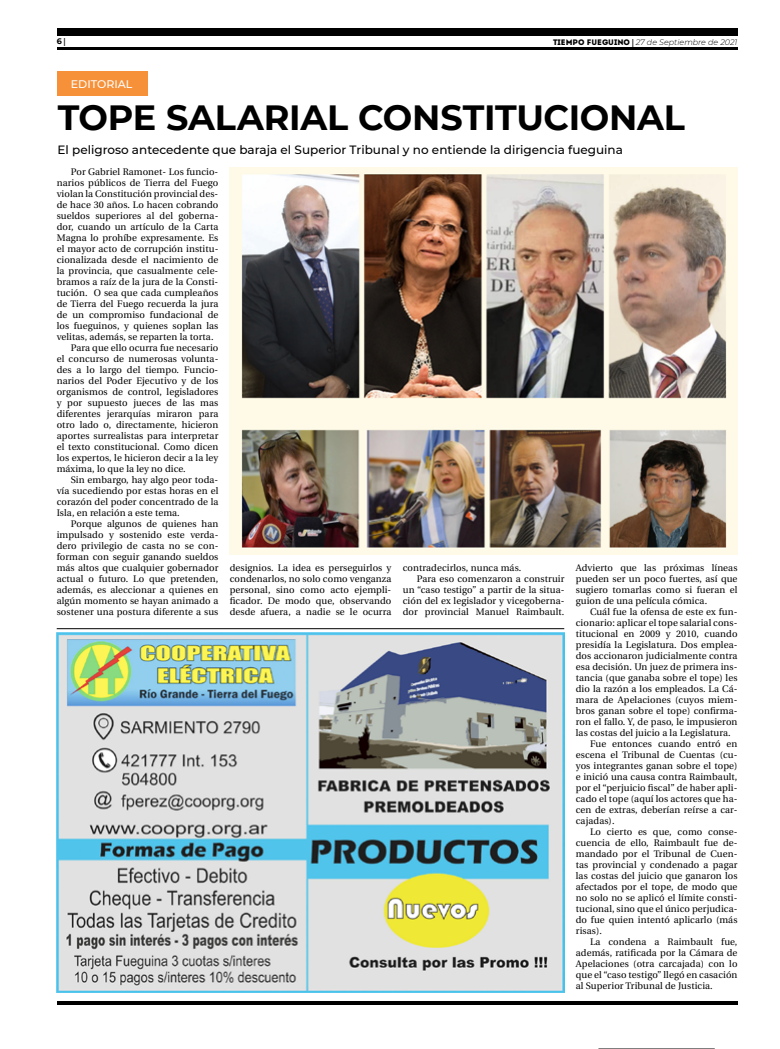
<style>
.page{position:relative;width:780px;height:1049px;background:#fff}
.page>*{position:absolute;margin:0;border:0;box-sizing:border-box;transform-origin:0 0}
.t1{font:700 35px "Montserrat";letter-spacing:-.01em;color:#000}
.t2{font:500 12px "Montserrat";color:#000}
.t3{font:500 11px "Montserrat";color:#fff}
.t4{font:9.5px/11px "Utopia";letter-spacing:.01em;color:#000;text-align:justify}
.t5{font:italic 300 8px "Montserrat";color:#000}
.t6{font:700 8px "Montserrat";color:#000}
.s1{font-family:"Utopia"}
.s2{font-family:"Intro";font-weight:400;font-style:normal}
.s3{font-family:"Utopia";font-weight:700;font-style:normal}
</style>
<div class="page">
<hr style="left:57px;top:48px;width:680px;height:2px;background:#000">
<div style="left:57px;top:28px;width:680px;height:7px;background:#000"></div>
<hr style="left:57px;top:1001px;width:680px;height:4px;background:#000">
<hr style="left:598px;top:1048px;width:116px;height:1px;background:#000">
<div style="left:57px;top:72px;width:90px;height:24px;background:#f79139"></div>
<img style="left:57px;top:633px;width:507px;height:359px">
<hr style="left:57px;top:628px;width:507px;height:1px;background:#000">
<img style="left:230px;top:168px;width:507px;height:246px">
<img style="left:230px;top:414px;width:507px;height:141px">
<p class="t6" style="left:57px;top:35px;width:11px">6 <span class="s1">|</span></p>
<p class="t5" style="left:553px;top:36px;width:186px"><span class="s2">TIEMPO FUEGUINO</span> <span class="s3">|</span> 27 de Septiembre de 2021</p>
<p class="t3" style="left:71px;top:76px;width:63px">EDITORIAL</p>
<h1 class="t1" style="left:58px;top:93px;width:629px">TOPE SALARIAL CONSTITUCIONAL</h1>
<p class="t2" style="left:58px;top:141px;width:567px">El peligroso antecedente que baraja el Superior Tribunal y no entiende la dirigencia fueguina</p>
<p class="t4" style="left:71px;top:167px;width:149px">Por Gabriel Ramonet- Los funcio-</p>
<p class="t4" style="left:57px;top:178px;width:163px">narios públicos de Tierra del Fuego</p>
<p class="t4" style="left:57px;top:189px;width:163px">violan la Constitución provincial des-</p>
<p class="t4" style="left:57px;top:200px;width:163px">de hace 30 años. Lo hacen cobrando</p>
<p class="t4" style="left:57px;top:211px;width:163px">sueldos superiores al del goberna-</p>
<p class="t4" style="left:57px;top:222px;width:163px">dor, cuando un artículo de la Carta</p>
<p class="t4" style="left:57px;top:233px;width:163px">Magna lo prohíbe expresamente. Es</p>
<p class="t4" style="left:57px;top:244px;width:163px">el mayor acto de corrupción institu-</p>
<p class="t4" style="left:57px;top:255px;width:163px">cionalizada desde el nacimiento de</p>
<p class="t4" style="left:57px;top:266px;width:163px">la provincia, que casualmente cele-</p>
<p class="t4" style="left:57px;top:277px;width:163px">bramos a raíz de la jura de la Consti-</p>
<p class="t4" style="left:57px;top:288px;width:163px">tución. O sea que cada cumpleaños</p>
<p class="t4" style="left:57px;top:299px;width:163px">de Tierra del Fuego recuerda la jura</p>
<p class="t4" style="left:57px;top:310px;width:163px">de un compromiso fundacional de</p>
<p class="t4" style="left:57px;top:321px;width:163px">los fueguinos, y quienes soplan las</p>
<p class="t4" style="left:57px;top:332px;width:158px">velitas, además, se reparten la torta.</p>
<p class="t4" style="left:71px;top:343px;width:149px">Para que ello ocurra fue necesario</p>
<p class="t4" style="left:57px;top:354px;width:163px">el concurso de numerosas volunta-</p>
<p class="t4" style="left:57px;top:365px;width:163px">des a lo largo del tiempo. Funcio-</p>
<p class="t4" style="left:57px;top:376px;width:163px">narios del Poder Ejecutivo y de los</p>
<p class="t4" style="left:57px;top:387px;width:163px">organismos de control, legisladores</p>
<p class="t4" style="left:57px;top:398px;width:163px">y por supuesto jueces de las mas</p>
<p class="t4" style="left:57px;top:409px;width:163px">diferentes jerarquías miraron para</p>
<p class="t4" style="left:57px;top:420px;width:163px">otro lado o, directamente, hicieron</p>
<p class="t4" style="left:57px;top:431px;width:163px">aportes surrealistas para interpretar</p>
<p class="t4" style="left:57px;top:442px;width:163px">el texto constitucional. Como dicen</p>
<p class="t4" style="left:57px;top:453px;width:163px">los expertos, le hicieron decir a la ley</p>
<p class="t4" style="left:57px;top:464px;width:131px">máxima, lo que la ley no dice.</p>
<p class="t4" style="left:71px;top:475px;width:149px">Sin embargo, hay algo peor toda-</p>
<p class="t4" style="left:57px;top:486px;width:163px">vía sucediendo por estas horas en el</p>
<p class="t4" style="left:57px;top:497px;width:163px">corazón del poder concentrado de la</p>
<p class="t4" style="left:57px;top:508px;width:125px">Isla, en relación a este tema.</p>
<p class="t4" style="left:71px;top:519px;width:149px">Porque algunos de quienes han</p>
<p class="t4" style="left:57px;top:530px;width:163px">impulsado y sostenido este verda-</p>
<p class="t4" style="left:57px;top:541px;width:163px">dero privilegio de casta no se con-</p>
<p class="t4" style="left:57px;top:552px;width:163px">forman con seguir ganando sueldos</p>
<p class="t4" style="left:57px;top:563px;width:163px">más altos que cualquier gobernador</p>
<p class="t4" style="left:57px;top:574px;width:163px">actual o futuro. Lo que pretenden,</p>
<p class="t4" style="left:57px;top:585px;width:163px">además, es aleccionar a quienes en</p>
<p class="t4" style="left:57px;top:596px;width:163px">algún momento se hayan animado a</p>
<p class="t4" style="left:57px;top:607px;width:163px">sostener una postura diferente a sus</p>
<p class="t4" style="left:230px;top:563px;width:163px">designios. La idea es perseguirlos y condenarlos, no solo como venganza personal, sino como acto ejempli&shy;ficador. De modo que, observando desde afuera, a nadie se le ocurra</p>
<p class="t4" style="left:403px;top:563px;width:120px">contradecirlos, nunca más.</p>
<p class="t4" style="left:417px;top:574px;width:149px">Para eso comenzaron a construir</p>
<p class="t4" style="left:403px;top:585px;width:163px">un “caso testigo” a partir de la situa-</p>
<p class="t4" style="left:403px;top:596px;width:163px">ción del ex legislador y vicegoberna-</p>
<p class="t4" style="left:403px;top:607px;width:163px">dor provincial Manuel Raimbault.</p>
<p class="t4" style="left:576px;top:563px;width:163px">Advierto que las próximas líneas pueden ser un poco fuertes, así que sugiero tomarlas como si fueran el guion de una película cómica.</p>
<p class="t4" style="left:590px;top:607px;width:149px">Cuál fue la ofensa de este ex fun-</p>
<p class="t4" style="left:576px;top:618px;width:163px">cionario: aplicar el tope salarial cons-</p>
<p class="t4" style="left:576px;top:629px;width:163px">titucional en 2009 y 2010, cuando</p>
<p class="t4" style="left:576px;top:640px;width:163px">presidía la Legislatura. Dos emplea-</p>
<p class="t4" style="left:576px;top:651px;width:163px">dos accionaron judicialmente contra</p>
<p class="t4" style="left:576px;top:662px;width:163px">esa decisión. Un juez de primera ins-</p>
<p class="t4" style="left:576px;top:673px;width:163px">tancia (que ganaba sobre el tope) les</p>
<p class="t4" style="left:576px;top:684px;width:163px">dio la razón a los empleados. La Cá-</p>
<p class="t4" style="left:576px;top:695px;width:163px">mara de Apelaciones (cuyos miem-</p>
<p class="t4" style="left:576px;top:706px;width:163px">bros ganan sobre el tope) confirma-</p>
<p class="t4" style="left:576px;top:717px;width:163px">ron el fallo. Y, de paso, le impusieron</p>
<p class="t4" style="left:576px;top:728px;width:156px">las costas del juicio a la Legislatura.</p>
<p class="t4" style="left:590px;top:739px;width:149px">Fue entonces cuando entró en</p>
<p class="t4" style="left:576px;top:750px;width:163px">escena el Tribunal de Cuentas (cu-</p>
<p class="t4" style="left:576px;top:761px;width:163px">yos integrantes ganan sobre el tope)</p>
<p class="t4" style="left:576px;top:772px;width:163px">e inició una causa contra Raimbault,</p>
<p class="t4" style="left:576px;top:783px;width:163px">por el “perjuicio fiscal” de haber apli-</p>
<p class="t4" style="left:576px;top:794px;width:163px">cado el tope (aquí los actores que ha-</p>
<p class="t4" style="left:576px;top:805px;width:163px">cen de extras, deberían reírse a car-</p>
<p class="t4" style="left:576px;top:816px;width:40px">cajadas).</p>
<p class="t4" style="left:590px;top:827px;width:149px">Lo cierto es que, como conse-</p>
<p class="t4" style="left:576px;top:838px;width:163px">cuencia de ello, Raimbault fue de-</p>
<p class="t4" style="left:576px;top:849px;width:163px">mandado por el Tribunal de Cuen-</p>
<p class="t4" style="left:576px;top:860px;width:163px">tas provincial y condenado a pagar</p>
<p class="t4" style="left:576px;top:871px;width:163px">las costas del juicio que ganaron los</p>
<p class="t4" style="left:576px;top:882px;width:163px">afectados por el tope, de modo que</p>
<p class="t4" style="left:576px;top:893px;width:163px">no solo no se aplicó el límite consti-</p>
<p class="t4" style="left:576px;top:904px;width:163px">tucional, sino que el único perjudica-</p>
<p class="t4" style="left:576px;top:915px;width:163px">do fue quien intentó aplicarlo (más</p>
<p class="t4" style="left:576px;top:926px;width:28px">risas).</p>
<p class="t4" style="left:590px;top:937px;width:149px">La condena a Raimbault fue,</p>
<p class="t4" style="left:576px;top:948px;width:163px">además, ratificada por la Cámara de</p>
<p class="t4" style="left:576px;top:959px;width:163px">Apelaciones (otra carcajada) con lo</p>
<p class="t4" style="left:576px;top:970px;width:163px">que el “caso testigo” llegó en casación</p>
<p class="t4" style="left:576px;top:981px;width:138px">al Superior Tribunal de Justicia.</p>
</div>
